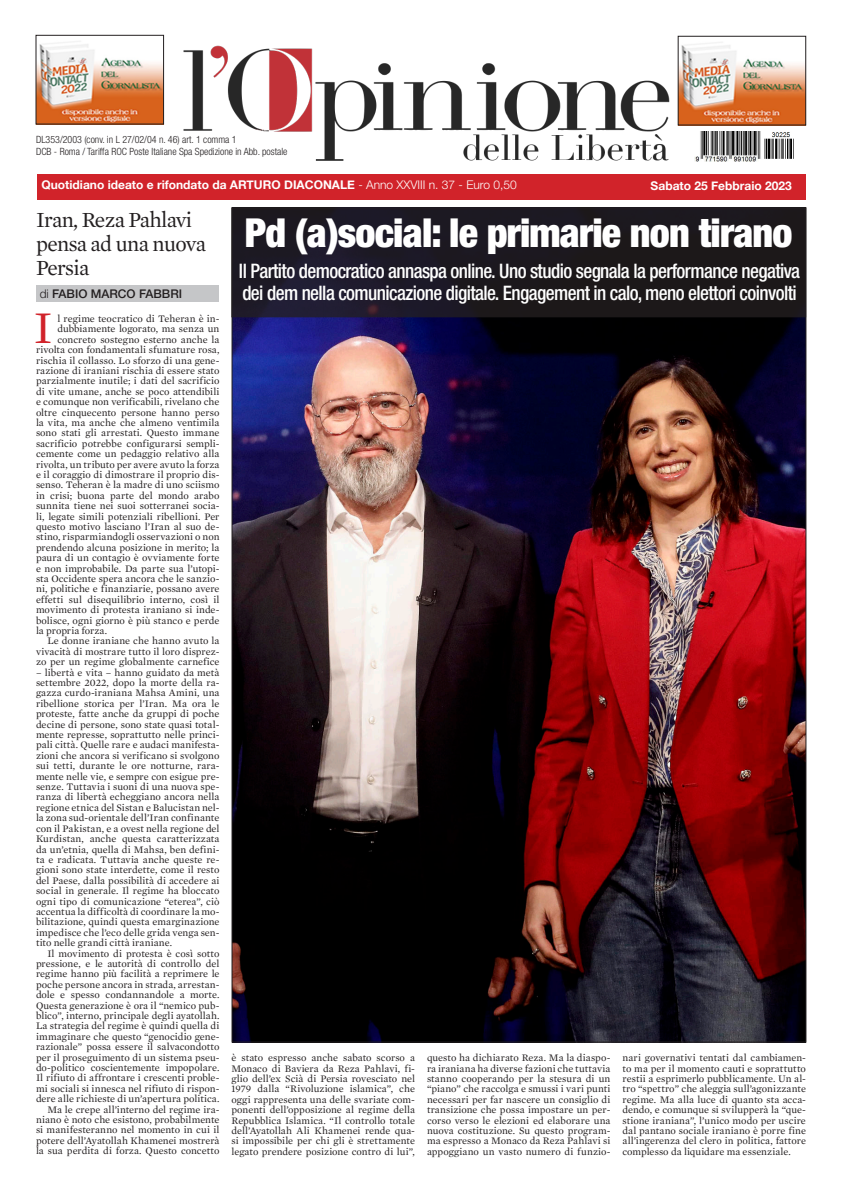
<style>
.page{position:relative;width:842px;height:1191px;background:#fff}
.page>*{position:absolute;margin:0;border:0;box-sizing:border-box;transform-origin:0 0}
.t1{font:46.2px "Mercury Text G1";color:#d1232a}
.t2{font:900 condensed 40px "Helvetica Neue LT Std";letter-spacing:-.02em;color:#fff}
.t3{font:22px/24px "Mercury Text G1";letter-spacing:-.03em;color:#231f20}
.t4{font:500 condensed 20px "Helvetica Neue LT Std";letter-spacing:-.03em;color:#fff;scale:.96 1}
.t5{font:700 12px "Helvetica Neue";color:#fff}
.t6{font:500 12px "Helvetica Neue";color:#231f20}
.t7{font:10.2px/10.4px "Mercury Text G1";letter-spacing:.005em;color:#231f20;text-align:justify}
.t8{font:300 condensed 10px "Helvetica Neue LT Std";color:#231f20}
.s1{font-weight:300}
</style>
<div class="page">
<img style="left:38px;top:41px;width:124px;height:81px">
<div style="left:36px;top:35px;width:128px;height:89px;border:1px solid #231f20"></div>
<img style="left:183px;top:45px;width:487px;height:116px">
<div style="left:36px;top:174px;width:769px;height:25px;background:#d1232a"></div>
<div style="left:36px;top:285px;width:183px;height:17px;background:#c5c6c8"></div>
<img style="left:694px;top:132px;width:100px;height:30px">
<img style="left:680px;top:42px;width:124px;height:81px">
<div style="left:678px;top:36px;width:128px;height:89px;border:1px solid #231f20"></div>
<img style="left:233px;top:317px;width:571px;height:723px">
<div style="left:232px;top:208px;width:574px;height:109px;background:linear-gradient(to right,#1e1a2a,#1b1716)"></div>
<div style="left:231px;top:207px;width:575px;height:110px;border:1px solid #231f20"></div>
<p class="t8" style="left:36px;top:134px;width:202px">DL353/2003 (conv. in L 27/02/04 n. 46) art. 1 comma 1</p>
<p class="t8" style="left:36px;top:146px;width:253px">DCB - Roma / Tariffa ROC Poste Italiane Spa Spedizione in Abb. postale</p>
<p class="t5" style="left:41px;top:177px;width:477px">Quotidiano ideato e rifondato da ARTURO DIACONALE <span class="s1">- Anno XXVIII n. 37 - Euro 0,50</span></p>
<p class="t5" style="left:651px;top:178px;width:143px">Sabato 25 Febbraio 2023</p>
<p class="t3" style="left:36px;top:207px;width:172px">Iran, Reza Pahlavi pensa ad una nuova<br>Persia</p>
<p class="t6" style="left:40px;top:286px;width:144px"><span class="s1">di</span> FABIO MARCO FABBRI</p>
<p class="t1" style="left:34px;top:300px;width:20px">I</p>
<p class="t7" style="left:57px;top:313px;width:164px">l regime teocratico di Teheran è in-</p>
<p class="t7" style="left:57px;top:324px;width:164px">dubbiamente logorato, ma senza un</p>
<p class="t7" style="left:57px;top:334px;width:164px">concreto sostegno esterno anche la</p>
<p class="t7" style="left:36px;top:344px;width:185px">rivolta con fondamentali sfumature rosa,</p>
<p class="t7" style="left:36px;top:355px;width:185px">rischia il collasso. Lo sforzo di una gene-</p>
<p class="t7" style="left:36px;top:365px;width:185px">razione di iraniani rischia di essere stato</p>
<p class="t7" style="left:36px;top:376px;width:185px">parzialmente inutile; i dati del sacrificio</p>
<p class="t7" style="left:36px;top:386px;width:185px">di vite umane, anche se poco attendibili</p>
<p class="t7" style="left:36px;top:396px;width:185px">e comunque non verificabili, rivelano che</p>
<p class="t7" style="left:36px;top:407px;width:185px">oltre cinquecento persone hanno perso</p>
<p class="t7" style="left:36px;top:417px;width:185px">la vita, ma anche che almeno ventimila</p>
<p class="t7" style="left:36px;top:428px;width:185px">sono stati gli arrestati. Questo immane</p>
<p class="t7" style="left:36px;top:438px;width:185px">sacrificio potrebbe configurarsi sempli-</p>
<p class="t7" style="left:36px;top:448px;width:185px">cemente come un pedaggio relativo alla</p>
<p class="t7" style="left:36px;top:459px;width:185px">rivolta, un tributo per avere avuto la forza</p>
<p class="t7" style="left:36px;top:469px;width:185px">e il coraggio di dimostrare il proprio dis-</p>
<p class="t7" style="left:36px;top:480px;width:185px">senso. Teheran è la madre di uno sciismo</p>
<p class="t7" style="left:36px;top:490px;width:185px">in crisi; buona parte del mondo arabo</p>
<p class="t7" style="left:36px;top:500px;width:185px">sunnita tiene nei suoi sotterranei socia-</p>
<p class="t7" style="left:36px;top:511px;width:185px">li, legate simili potenziali ribellioni. Per</p>
<p class="t7" style="left:36px;top:521px;width:185px">questo motivo lasciano l’Iran al suo de-</p>
<p class="t7" style="left:36px;top:532px;width:185px">stino, risparmiandogli osservazioni o non</p>
<p class="t7" style="left:36px;top:542px;width:185px">prendendo alcuna posizione in merito; la</p>
<p class="t7" style="left:36px;top:552px;width:185px">paura di un contagio è ovviamente forte</p>
<p class="t7" style="left:36px;top:563px;width:185px">e non improbabile. Da parte sua l’utopi-</p>
<p class="t7" style="left:36px;top:573px;width:185px">sta Occidente spera ancora che le sanzio-</p>
<p class="t7" style="left:36px;top:584px;width:185px">ni, politiche e finanziarie, possano avere</p>
<p class="t7" style="left:36px;top:594px;width:185px">effetti sul disequilibrio interno, così il</p>
<p class="t7" style="left:36px;top:604px;width:185px">movimento di protesta iraniano si inde-</p>
<p class="t7" style="left:36px;top:615px;width:185px">bolisce, ogni giorno è più stanco e perde</p>
<p class="t7" style="left:36px;top:625px;width:73px">la propria forza.</p>
<p class="t7" style="left:36px;top:636px;width:185px;text-indent:11px">Le donne iraniane che hanno avuto la vivacità di mostrare tutto il loro disprez&shy;zo per un regime globalmente carnefice</p>
<p class="t7" style="left:36px;top:667px;width:185px">– libertà e vita – hanno guidato da metà settembre 2022, dopo la morte della ra&shy;gazza curdo-iraniana Mahsa Amini, una ribellione storica per l’Iran. Ma ora le proteste, fatte anche da gruppi di poche decine di persone, sono state quasi total&shy;mente represse, soprattutto nelle princi&shy;pali città. Quelle rare e audaci manifesta&shy;zioni che ancora si verificano si svolgono sui tetti, durante le ore notturne, rara&shy;mente nelle vie, e sempre con esigue pre&shy;senze. Tuttavia i suoni di una nuova spe&shy;ranza di libertà echeggiano ancora nella regione etnica del Sistan e Balucistan nel&shy;la zona sud-orientale dell’Iran confinante con il Pakistan, e a ovest nella regione del Kurdistan, anche questa caratterizzata da un’etnia, quella di Mahsa, ben defini&shy;ta e radicata. Tuttavia anche queste re&shy;gioni sono state interdette, come il resto del Paese, dalla possibilità di accedere ai social in generale. Il regime ha bloccato ogni tipo di comunicazione “eterea”, ciò accentua la difficoltà di coordinare la mo&shy;bilitazione, quindi questa emarginazione impedisce che l’eco delle grida venga sen&shy;tito nelle grandi città iraniane.</p>
<p class="t7" style="left:36px;top:948px;width:185px;text-indent:11px">Il movimento di protesta è così sotto pressione, e le autorità di controllo del regime hanno più facilità a reprimere le poche persone ancora in strada, arrestan&shy;dole e spesso condannandole a morte.<br>Questa generazione è ora il “nemico pub&shy;blico”, interno, principale degli ayatollah.<br>La strategia del regime è quindi quella di immaginare che questo “genocidio gene&shy;razionale” possa essere il salvacondotto per il proseguimento di un sistema pseu&shy;do-politico coscientemente impopolare.<br>Il rifiuto di affrontare i crescenti proble&shy;mi sociali si innesca nel rifiuto di rispon&shy;dere alle richieste di un’apertura politica.</p>
<p class="t7" style="left:36px;top:1104px;width:185px;text-indent:11px">Ma le crepe all’interno del regime ira&shy;niano è noto che esistono, probabilmente si manifesteranno nel momento in cui il potere dell’Ayatollah Khamenei mostrerà la sua perdita di forza. Questo concetto</p>
<p class="t2" style="left:245px;top:208px;width:549px">Pd (a)social: le primarie non tirano</p>
<p class="t4" style="left:239px;top:259px;width:586px">Il Partito democratico annaspa online. Uno studio segnala la performance negativa</p>
<p class="t4" style="left:242px;top:281px;width:579px">dei dem nella comunicazione digitale. Engagement in calo, meno elettori coinvolti</p>
<p class="t7" style="left:231px;top:1052px;width:185px">è stato espresso anche sabato scorso a Monaco di Baviera da Reza Pahlavi, fi&shy;glio dell’ex Scià di Persia rovesciato nel 1979 dalla “Rivoluzione islamica”, che oggi rappresenta una delle svariate com&shy;ponenti dell’opposizione al regime della Repubblica Islamica. “Il controllo totale dell’Ayatollah Ali Khamenei rende qua&shy;si impossibile per chi gli è strettamente legato prendere posizione contro di lui”,</p>
<p class="t7" style="left:427px;top:1052px;width:185px">questo ha dichiarato Reza. Ma la diaspo&shy;ra iraniana ha diverse fazioni che tuttavia stanno cooperando per la stesura di un “piano” che raccolga e smussi i vari punti necessari per far nascere un consiglio di transizione che possa impostare un per&shy;corso verso le elezioni ed elaborare una nuova costituzione. Su questo program&shy;ma espresso a Monaco da Reza Pahlavi si appoggiano un vasto numero di funzio-</p>
<p class="t7" style="left:622px;top:1052px;width:185px">nari governativi tentati dal cambiamen&shy;to ma per il momento cauti e soprattutto restii a esprimerlo pubblicamente. Un al&shy;tro “spettro” che aleggia sull’agonizzante regime. Ma alla luce di quanto sta acca&shy;dendo, e comunque si svilupperà la “que&shy;stione iraniana”, l’unico modo per uscire dal pantano sociale iraniano è porre fine all’ingerenza del clero in politica, fattore complesso da liquidare ma essenziale.</p>
</div>
